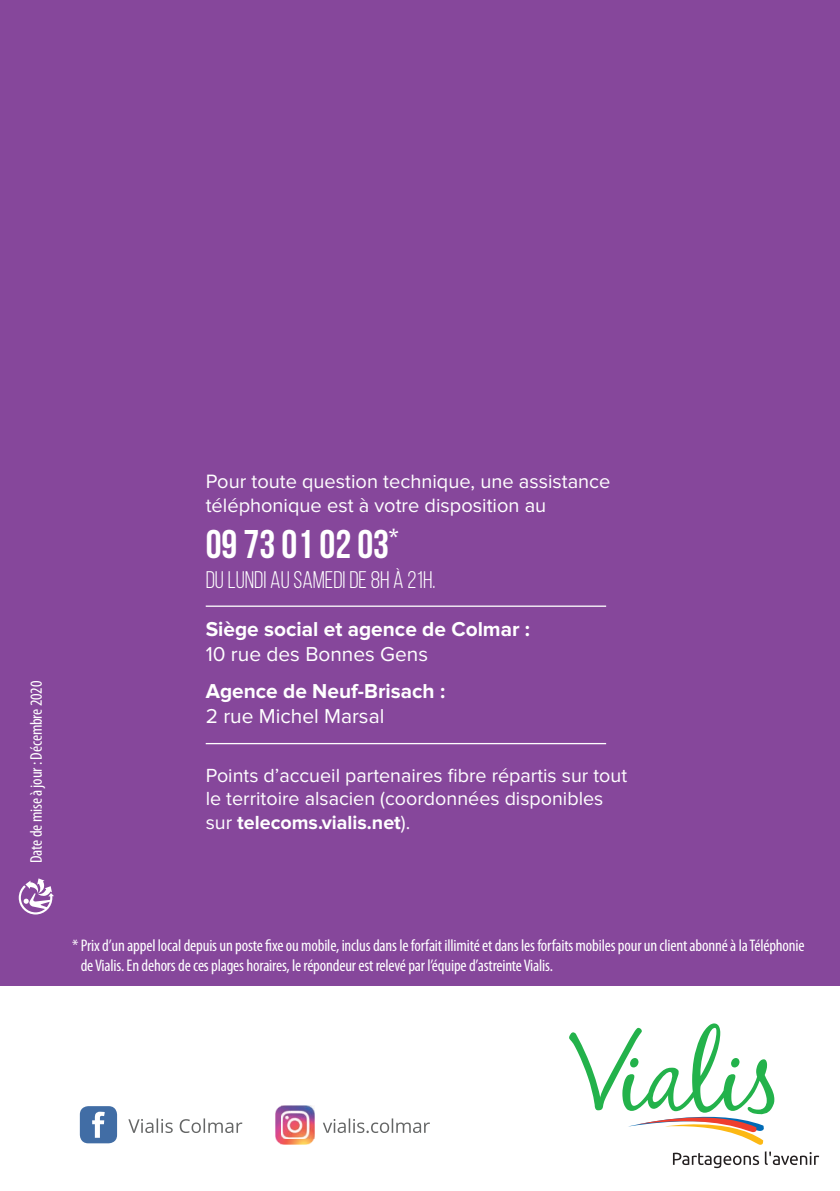
<style>
.page{position:relative;width:840px;height:1191px;background:#fff}
.page>*{position:absolute;margin:0;border:0;box-sizing:border-box;transform-origin:0 0}
.t1{font:700 40px "Bebas Neue";color:#fff}
.t2{font:24px "Bebas Neue";color:#fff}
.t3{font:700 20.8px "Proxima Nova";color:#fff}
.t4{font:20.8px "Proxima Nova";color:#fff}
.t5{font:20px/24px "Proxima Nova";color:#fff}
.t6{font:19.6px/23.6px "Proxima Nova";color:#fff}
.t7{font:condensed 16.8px/20.2px "Myriad Pro";letter-spacing:-.01em;color:#fff}
.s1{font-weight:700}
</style>
<div class="page">
<div style="left:0;top:0;width:839px;height:986px;background:#86479b"></div>
<hr style="left:205px;top:605px;width:400px;height:2px;background:#fff">
<hr style="left:205px;top:743px;width:400px;height:1px;background:#fff">
<svg style="left:19px;top:878px;width:35px;height:36px"></svg>
<svg style="left:672px;top:1152px;width:86px;height:16px"></svg>
<svg style="left:764px;top:1151px;width:54px;height:14px"></svg>
<svg style="left:569px;top:1023px;width:204px;height:121px"></svg>
<svg style="left:128px;top:1118px;width:114px;height:15px"></svg>
<div style="left:80px;top:1106px;width:37px;height:37px;background:#416da5;border-radius:8px"></div>
<svg style="left:92px;top:1111px;width:13px;height:26px"></svg>
<svg style="left:323px;top:1118px;width:106px;height:15px"></svg>
<img style="left:275px;top:1105px;width:39px;height:39px">
<p class="t7" style="left:26px;top:863px;width:183px;rotate:-90deg">Date de mise à jour : Décembre 2020</p>
<p class="t5" style="left:205px;top:469px;width:406px">Pour toute question technique, une assistance téléphonique est à votre disposition au</p>
<p class="t1" style="left:205px;top:522px;width:194px">09 73 01 02 03<sup>*</sup></p>
<p class="t2" style="left:205px;top:567px;width:231px">DU LUNDI AU SAMEDI DE 8H À 21H.</p>
<p class="t3" style="left:205px;top:617px;width:326px">Siège social et agence de Colmar :</p>
<p class="t4" style="left:205px;top:642px;width:224px">10 rue des Bonnes Gens</p>
<p class="t3" style="left:205px;top:678px;width:241px">Agence de Neuf-Brisach :</p>
<p class="t4" style="left:205px;top:703px;width:180px">2 rue Michel Marsal</p>
<p class="t6" style="left:205px;top:763px;width:422px">Points d’accueil partenaires fibre répartis sur tout le territoire alsacien (coordonnées disponibles sur <span class="s1">telecoms.vialis.net</span>).</p>
<p class="t7" style="left:81px;top:934px;width:725px;text-indent:-9px">* Prix d’un appel local depuis un poste fixe ou mobile, inclus dans le forfait illimité et dans les forfaits mobiles pour un client abonné à la Téléphonie de Vialis. En dehors de ces plages horaires, le répondeur est relevé par l’équipe d’astreinte Vialis.</p>
</div>
